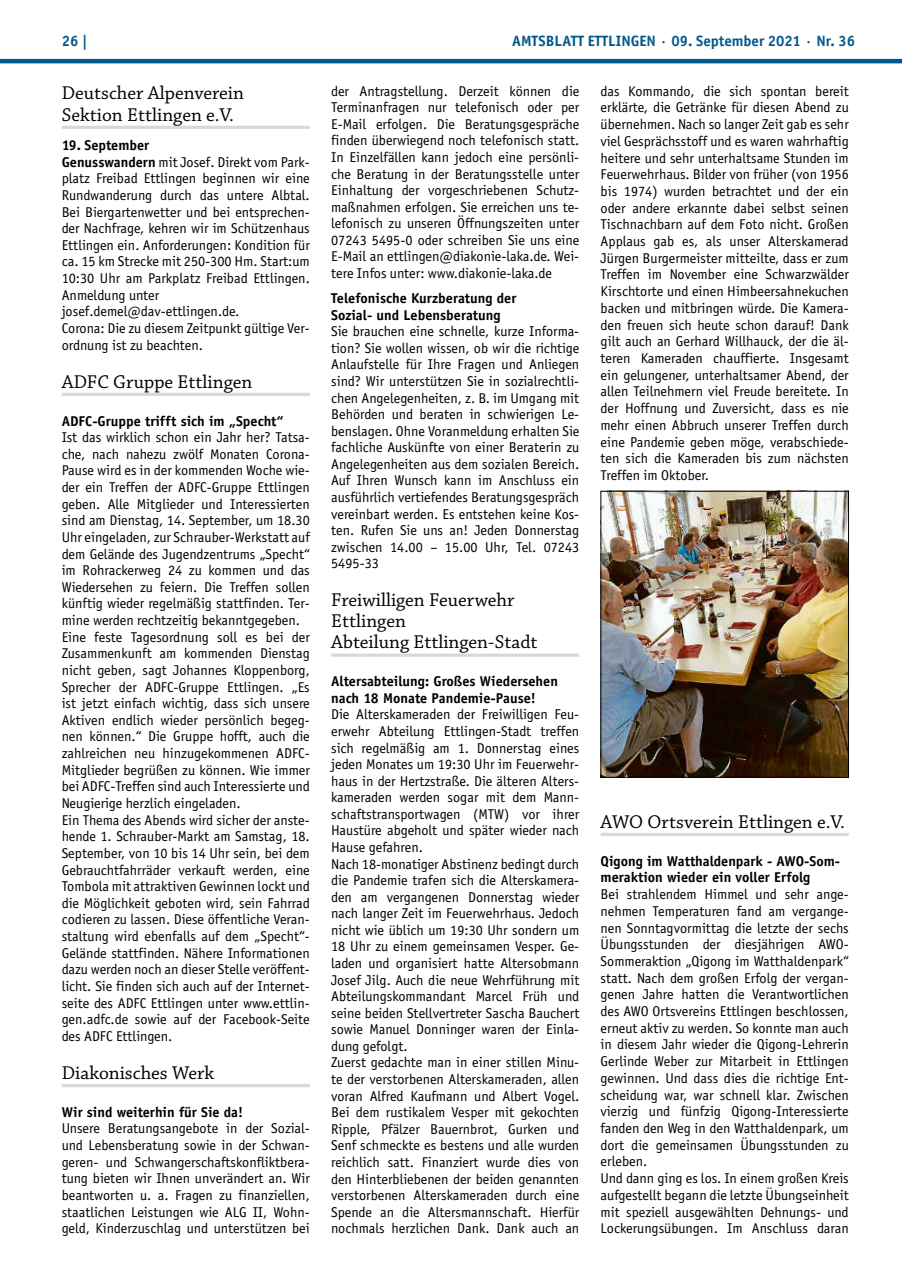
<style>
.page{position:relative;width:902px;height:1280px;background:#fff}
.page>*{position:absolute;margin:0;border:0;box-sizing:border-box;transform-origin:0 0}
.t1{font:19.5px/21px "Chaparral Pro";color:#000}
.t2{font:700 15px "Officina Sans";color:#00588b}
.t3{font:14.25px/16.6px "Officina Sans";color:#000}
.t4{font:700 14.25px/16.5px "Officina Sans";color:#000}
.s1{font-weight:700}
</style>
<div class="page">
<hr style="left:0;top:59px;width:901px;height:4px;background:#00588b">
<hr style="left:62px;top:126px;width:248px;height:3px;background:#d8d8d9">
<hr style="left:62px;top:393px;width:248px;height:3px;background:#d8d8d9">
<hr style="left:62px;top:1084px;width:248px;height:3px;background:#d8d8d9">
<hr style="left:331px;top:654px;width:248px;height:3px;background:#d8d8d9">
<hr style="left:600px;top:833px;width:248px;height:3px;background:#d8d8d9">
<img style="left:602px;top:493px;width:244px;height:282px">
<div style="left:600px;top:491px;width:248px;height:286px;border:1px solid #000"></div>
<p class="t2" style="left:62px;top:32px;width:28px">26 |</p>
<p class="t2" style="left:512px;top:32px;width:344px">AMTSBLATT ETTLINGEN · 09. September 2021 · Nr. 36</p>
<h1 class="t1" style="left:62px;top:83px;width:184px">Deutscher Alpenverein<br>Sektion Ettlingen e.V.</h1>
<p class="t3" style="left:62px;top:137px;width:250px"><span class="s1">19. September<br>Genusswandern</span> mit Josef. Direkt vom Park&shy;platz Freibad Ettlingen beginnen wir eine Rundwanderung durch das untere Albtal.<br>Bei Biergartenwetter und bei entsprechen&shy;der Nachfrage, kehren wir im Schützenhaus Ettlingen ein. Anforderungen: Kondition für ca. 15 km Strecke mit 250-300 Hm. Start:um 10:30 Uhr am Parkplatz Freibad Ettlingen.<br>Anmeldung unter josef.demel@dav-ettlingen.de.<br>Corona: Die zu diesem Zeitpunkt gültige Ver&shy;ordnung ist zu beachten.</p>
<h1 class="t1" style="left:62px;top:372px;width:192px">ADFC Gruppe Ettlingen</h1>
<p class="t4" style="left:62px;top:412px;width:223px">ADFC-Gruppe trifft sich im „Specht“</p>
<p class="t3" style="left:62px;top:429px;width:250px">Ist das wirklich schon ein Jahr her? Tatsa&shy;che, nach nahezu zwölf Monaten Corona-Pause wird es in der kommenden Woche wie&shy;der ein Treffen der ADFC-Gruppe Ettlingen geben. Alle Mitglieder und Interessierten sind am Dienstag, 14. September, um 18.30<br>Uhr eingeladen, zur Schrauber-Werkstatt auf dem Gelände des Jugendzentrums „Specht“ im Rohrackerweg 24 zu kommen und das Wiedersehen zu feiern. Die Treffen sollen künftig wieder regelmäßig stattfinden. Ter&shy;mine werden rechtzeitig bekanntgegeben.<br>Eine feste Tagesordnung soll es bei der Zusammenkunft am kommenden Dienstag nicht geben, sagt Johannes Kloppenborg, Sprecher der ADFC-Gruppe Ettlingen. „Es ist jetzt einfach wichtig, dass sich unsere Aktiven endlich wieder persönlich begeg&shy;nen können.“ Die Gruppe hofft, auch die zahlreichen neu hinzugekommenen ADFC-Mitglieder begrüßen zu können. Wie immer bei ADFC-Treffen sind auch Interessierte und Neugierige herzlich eingeladen.<br>Ein Thema des Abends wird sicher der anste&shy;hende 1. Schrauber-Markt am Samstag, 18.<br>September, von 10 bis 14 Uhr sein, bei dem Gebrauchtfahrräder verkauft werden, eine Tombola mit attraktiven Gewinnen lockt und die Möglichkeit geboten wird, sein Fahrrad codieren zu lassen. Diese öffentliche Veran&shy;staltung wird ebenfalls auf dem „Specht“- Gelände stattfinden. Nähere Informationen dazu werden noch an dieser Stelle veröffent&shy;licht. Sie finden sich auch auf der Internet&shy;seite des ADFC Ettlingen unter www.ettlin&shy;gen.adfc.de sowie auf der Facebook-Seite des ADFC Ettlingen.</p>
<h1 class="t1" style="left:62px;top:1063px;width:154px">Diakonisches Werk</h1>
<p class="t4" style="left:62px;top:1103px;width:183px">Wir sind weiterhin für Sie da!</p>
<p class="t3" style="left:62px;top:1120px;width:250px;text-align:justify">Unsere Beratungsangebote in der Sozial&shy;und Lebensberatung sowie in der Schwan&shy;geren- und Schwangerschaftskonfliktbera&shy;tung bieten wir Ihnen unverändert an. Wir beantworten u. a. Fragen zu finanziellen, staatlichen Leistungen wie ALG II, Wohn&shy;geld, Kinderzuschlag und unterstützen bei</p>
<p class="t3" style="left:331px;top:83px;width:250px;text-align:justify">der Antragstellung. Derzeit können die Terminanfragen nur telefonisch oder per E-Mail erfolgen. Die Beratungsgespräche finden überwiegend noch telefonisch statt.<br>In Einzelfällen kann jedoch eine persönli&shy;che Beratung in der Beratungsstelle unter Einhaltung der vorgeschriebenen Schutz&shy;maßnahmen erfolgen. Sie erreichen uns te&shy;lefonisch zu unseren Öffnungszeiten unter 07243 5495-0 oder schreiben Sie uns eine E-Mail an ettlingen@diakonie-laka.de. Wei&shy;tere Infos unter: www.diakonie-laka.de</p>
<p class="t4" style="left:331px;top:290px;width:187px">Telefonische Kurzberatung der<br>Sozial- und Lebensberatung</p>
<p class="t3" style="left:331px;top:323px;width:250px;text-align:justify">Sie brauchen eine schnelle, kurze Informa&shy;tion? Sie wollen wissen, ob wir die richtige Anlaufstelle für Ihre Fragen und Anliegen sind? Wir unterstützen Sie in sozialrechtli&shy;chen Angelegenheiten, z. B. im Umgang mit Behörden und beraten in schwierigen Le&shy;benslagen. Ohne Voranmeldung erhalten Sie fachliche Auskünfte von einer Beraterin zu Angelegenheiten aus dem sozialen Bereich.<br>Auf Ihren Wunsch kann im Anschluss ein ausführlich vertiefendes Beratungsgespräch vereinbart werden. Es entstehen keine Kos&shy;ten. Rufen Sie uns an! Jeden Donnerstag zwischen 14.00 – 15.00 Uhr, Tel. 07243<br>5495-33</p>
<h1 class="t1" style="left:331px;top:590px;width:208px">Freiwilligen Feuerwehr<br>Ettlingen<br>Abteilung Ettlingen-Stadt</h1>
<p class="t4" style="left:331px;top:673px;width:228px">Altersabteilung: Großes Wiedersehen nach 18 Monate Pandemie-Pause!</p>
<p class="t3" style="left:331px;top:706px;width:250px">Die Alterskameraden der Freiwilligen Feu&shy;erwehr Abteilung Ettlingen-Stadt treffen sich regelmäßig am 1. Donnerstag eines jeden Monates um 19:30 Uhr im Feuerwehr&shy;haus in der Hertzstraße. Die älteren Alters&shy;kameraden werden sogar mit dem Mann&shy;schaftstransportwagen (MTW) vor ihrer Haustüre abgeholt und später wieder nach Hause gefahren.<br>Nach 18-monatiger Abstinenz bedingt durch die Pandemie trafen sich die Alterskamera&shy;den am vergangenen Donnerstag wieder nach langer Zeit im Feuerwehrhaus. Jedoch nicht wie üblich um 19:30 Uhr sondern um 18 Uhr zu einem gemeinsamen Vesper. Ge&shy;laden und organisiert hatte Altersobmann Josef Jilg. Auch die neue Wehrführung mit Abteilungskommandant Marcel Früh und seine beiden Stellvertreter Sascha Bauchert sowie Manuel Donninger waren der Einla&shy;dung gefolgt.<br>Zuerst gedachte man in einer stillen Minu&shy;te der verstorbenen Alterskameraden, allen voran Alfred Kaufmann und Albert Vogel.<br>Bei dem rustikalem Vesper mit gekochten Ripple, Pfälzer Bauernbrot, Gurken und Senf schmeckte es bestens und alle wurden reichlich satt. Finanziert wurde dies von den Hinterbliebenen der beiden genannten verstorbenen Alterskameraden durch eine Spende an die Altersmannschaft. Hierfür nochmals herzlichen Dank. Dank auch an</p>
<p class="t3" style="left:600px;top:83px;width:250px;text-align:justify">das Kommando, die sich spontan bereit erklärte, die Getränke für diesen Abend zu übernehmen. Nach so langer Zeit gab es sehr viel Gesprächsstoff und es waren wahrhaftig heitere und sehr unterhaltsame Stunden im Feuerwehrhaus. Bilder von früher (von 1956 bis 1974) wurden betrachtet und der ein oder andere erkannte dabei selbst seinen Tischnachbarn auf dem Foto nicht. Großen Applaus gab es, als unser Alterskamerad Jürgen Burgermeister mitteilte, dass er zum Treffen im November eine Schwarzwälder Kirschtorte und einen Himbeersahnekuchen backen und mitbringen würde. Die Kamera&shy;den freuen sich heute schon darauf! Dank gilt auch an Gerhard Willhauck, der die äl&shy;teren Kameraden chauffierte. Insgesamt ein gelungener, unterhaltsamer Abend, der allen Teilnehmern viel Freude bereitete. In der Hoffnung und Zuversicht, dass es nie mehr einen Abbruch unserer Treffen durch eine Pandemie geben möge, verabschiede&shy;ten sich die Kameraden bis zum nächsten Treffen im Oktober.</p>
<h1 class="t1" style="left:600px;top:812px;width:246px">AWO Ortsverein Ettlingen e.V.</h1>
<p class="t4" style="left:600px;top:852px;width:241px">Qigong im Watthaldenpark - AWO-Som&shy;meraktion wieder ein voller Erfolg</p>
<p class="t3" style="left:600px;top:886px;width:250px">Bei strahlendem Himmel und sehr ange&shy;nehmen Temperaturen fand am vergange&shy;nen Sonntagvormittag die letzte der sechs Übungsstunden der diesjährigen AWO-Sommeraktion „Qigong im Watthaldenpark“ statt. Nach dem großen Erfolg der vergan&shy;genen Jahre hatten die Verantwortlichen des AWO Ortsvereins Ettlingen beschlossen, erneut aktiv zu werden. So konnte man auch in diesem Jahr wieder die Qigong-Lehrerin Gerlinde Weber zur Mitarbeit in Ettlingen gewinnen. Und dass dies die richtige Ent&shy;scheidung war, war schnell klar. Zwischen vierzig und fünfzig Qigong-Interessierte fanden den Weg in den Watthaldenpark, um dort die gemeinsamen Übungsstunden zu erleben.<br>Und dann ging es los. In einem großen Kreis aufgestellt begann die letzte Übungseinheit mit speziell ausgewählten Dehnungs- und Lockerungsübungen. Im Anschluss daran</p>
</div>
